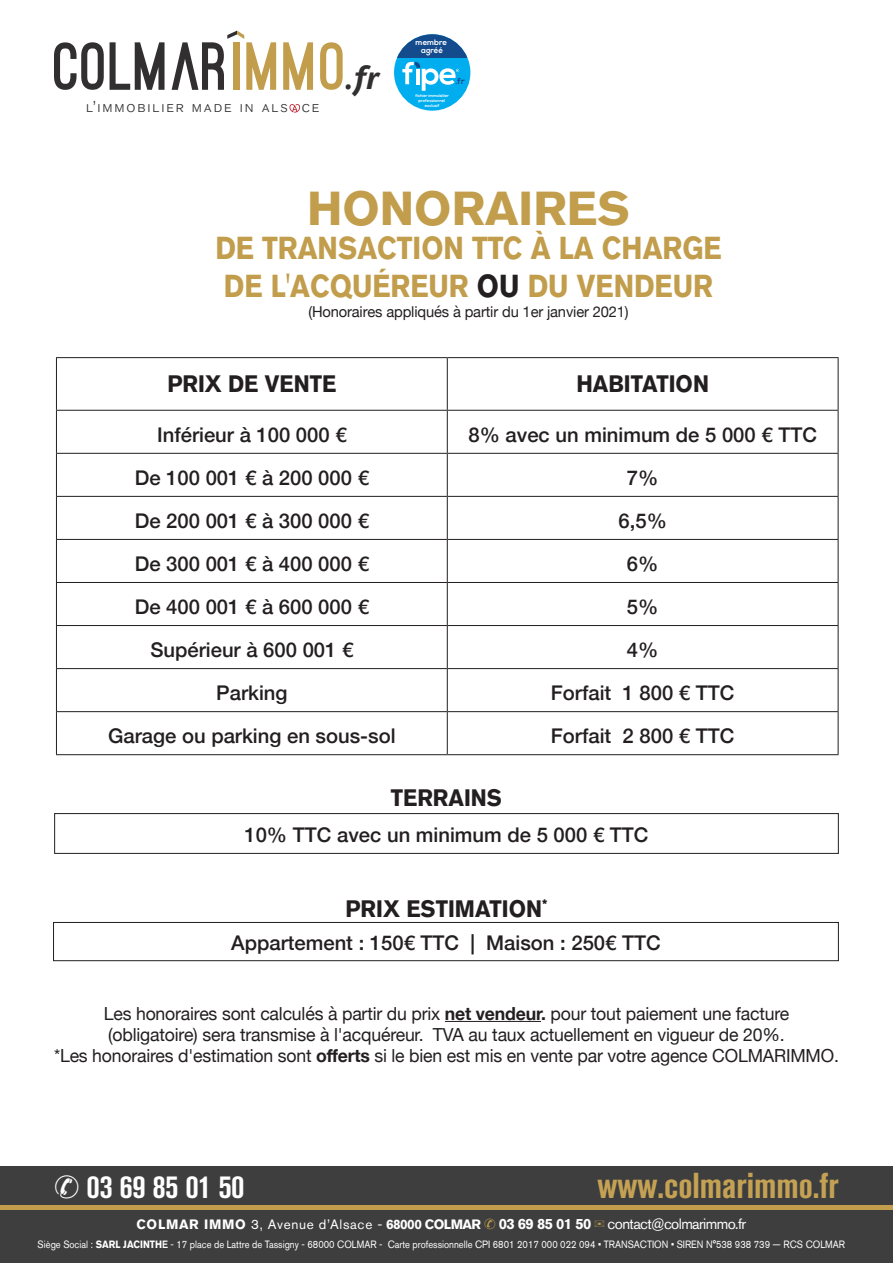
<style>
.page{position:relative;width:893px;height:1263px;background:#fff}
.page>*{position:absolute;margin:0;border:0;box-sizing:border-box;transform-origin:0 0}
.t1{font:700 47.25px "Akzidenz Grotesk BQ";color:#c19d4c}
.t2{font:35.7px "Akzidenz Grotesk BQ Bd Cnd Alt";color:#c4a153}
.t3{font:italic 800 34.05px "Bliss";color:#312f30}
.t4{font:32.25px "Akzidenz Grotesk BQ Bd Cnd Alt";color:#fff}
.t5{font:700 31.5px/37.8px "Akzidenz Grotesk BQ";color:#c19d4c;scale:.89 1}
.t6{font:700 23.7px "Akzidenz Grotesk BQ";color:#231f20;scale:.93 1}
.t7{font:500 20.25px "Helvetica Neue";color:#231f20}
.t8{font:18px/21px "Helvetica Neue";letter-spacing:-.01em;color:#231f20;text-align:center}
.t9{font:15.6px "Akzidenz Grotesk BQ Light SC";letter-spacing:.12em;color:#312f30}
.t10{font:15px "Helvetica Neue";letter-spacing:-.01em;color:#231f20}
.t11{font:700 13.5px "Akzidenz Grotesk BQ";letter-spacing:-.04em;color:#fff}
.t12{font:10.5px "Akzidenz Grotesk BQ";color:#fff;scale:.89 1}
.t13{font:700 8.7px "Nexa";color:#134b8d}
.t14{font:700 7.95px/7.9px "Nexa";color:#fff;text-align:center}
.t15{font:700 4.2px/4.9px "Nexa";color:#fff;text-align:center}
.s1{color:#231f20}
.s2{font-weight:700}
.s3{font-weight:400}
.s4{color:#c19d4c}
.s5{font-size:14.7px}
.s6{font-weight:400;font-size:15px}
.s7{font-weight:500}
</style>
<div class="page">
<hr style="left:56px;top:357px;width:391px;height:1px;background:#231f20">
<hr style="left:56px;top:358px;width:1px;height:52px;background:#231f20">
<hr style="left:447px;top:357px;width:391px;height:1px;background:#231f20">
<hr style="left:447px;top:358px;width:1px;height:52px;background:#231f20">
<hr style="left:838px;top:358px;width:1px;height:52px;background:#231f20">
<hr style="left:56px;top:410px;width:391px;height:1px;background:#231f20">
<hr style="left:56px;top:411px;width:1px;height:42px;background:#231f20">
<hr style="left:447px;top:410px;width:391px;height:1px;background:#231f20">
<hr style="left:447px;top:411px;width:1px;height:42px;background:#231f20">
<hr style="left:838px;top:411px;width:1px;height:42px;background:#231f20">
<hr style="left:56px;top:453px;width:391px;height:1px;background:#231f20">
<hr style="left:56px;top:454px;width:1px;height:42px;background:#231f20">
<hr style="left:447px;top:453px;width:391px;height:1px;background:#231f20">
<hr style="left:447px;top:454px;width:1px;height:42px;background:#231f20">
<hr style="left:838px;top:454px;width:1px;height:42px;background:#231f20">
<hr style="left:56px;top:496px;width:391px;height:1px;background:#231f20">
<hr style="left:56px;top:497px;width:1px;height:42px;background:#231f20">
<hr style="left:447px;top:496px;width:391px;height:1px;background:#231f20">
<hr style="left:447px;top:497px;width:1px;height:42px;background:#231f20">
<hr style="left:838px;top:497px;width:1px;height:42px;background:#231f20">
<hr style="left:56px;top:539px;width:391px;height:1px;background:#231f20">
<hr style="left:56px;top:540px;width:1px;height:42px;background:#231f20">
<hr style="left:447px;top:539px;width:391px;height:1px;background:#231f20">
<hr style="left:447px;top:540px;width:1px;height:42px;background:#231f20">
<hr style="left:838px;top:540px;width:1px;height:42px;background:#231f20">
<hr style="left:56px;top:582px;width:391px;height:1px;background:#231f20">
<hr style="left:56px;top:583px;width:1px;height:42px;background:#231f20">
<hr style="left:447px;top:582px;width:391px;height:1px;background:#231f20">
<hr style="left:447px;top:583px;width:1px;height:42px;background:#231f20">
<hr style="left:838px;top:583px;width:1px;height:42px;background:#231f20">
<hr style="left:56px;top:625px;width:391px;height:1px;background:#231f20">
<hr style="left:56px;top:626px;width:1px;height:42px;background:#231f20">
<hr style="left:447px;top:625px;width:391px;height:1px;background:#231f20">
<hr style="left:447px;top:626px;width:1px;height:42px;background:#231f20">
<hr style="left:838px;top:626px;width:1px;height:42px;background:#231f20">
<hr style="left:56px;top:668px;width:391px;height:1px;background:#231f20">
<hr style="left:56px;top:669px;width:1px;height:42px;background:#231f20">
<hr style="left:447px;top:668px;width:391px;height:1px;background:#231f20">
<hr style="left:447px;top:669px;width:1px;height:42px;background:#231f20">
<hr style="left:838px;top:669px;width:1px;height:42px;background:#231f20">
<hr style="left:56px;top:711px;width:391px;height:1px;background:#231f20">
<hr style="left:56px;top:712px;width:1px;height:42px;background:#231f20">
<hr style="left:447px;top:711px;width:391px;height:1px;background:#231f20">
<hr style="left:447px;top:712px;width:1px;height:42px;background:#231f20">
<hr style="left:838px;top:712px;width:1px;height:42px;background:#231f20">
<hr style="left:56px;top:754px;width:391px;height:1px;background:#231f20">
<hr style="left:447px;top:754px;width:391px;height:1px;background:#231f20">
<div style="left:54px;top:813px;width:785px;height:41px;border:1px solid #231f20"></div>
<hr style="left:445px;top:1021px;width:96px;height:1px;background:#231f20">
<div style="left:53px;top:922px;width:786px;height:39px;border:1px solid #231f20"></div>
<div style="left:0;top:1166px;width:893px;height:97px;background:#3e3e3f"></div>
<hr style="left:0;top:1206px;width:893px;height:4px;background:#c19d4c">
<div style="left:394px;top:34px;width:76px;height:77px;background:#00aeef;border-radius:50%"></div>
<svg style="left:397px;top:34px;width:71px;height:24px;fill:#134b8d"></svg>
<svg style="left:402px;top:62px;width:57px;height:29px"></svg>
<svg style="left:54px;top:42px;width:50px;height:48px"></svg>
<svg style="left:110px;top:42px;width:55px;height:48px"></svg>
<svg style="left:172px;top:31px;width:104px;height:59px"></svg>
<svg style="left:283px;top:42px;width:30px;height:48px"></svg>
<svg style="left:320px;top:42px;width:23px;height:48px"></svg>
<svg style="left:289px;top:104px;width:12px;height:9px"></svg>
<p class="t9" style="left:86px;top:98px;width:235px">l’immobilier made in als ce</p>
<h3 class="t3" style="left:345px;top:60px;width:36px">.fr</h3>
<p class="t14" style="left:416px;top:39px;width:33px">membre agréé</p>
<p class="t15" style="left:415px;top:93px;width:35px">fichier immobilier professionnel exclusif</p>
<p class="t13" style="left:456px;top:76px;width:11px">.fr</p>
<h1 class="t1" style="left:307px;top:181px;width:324px">HONORAIRES</h1>
<h3 class="t5" style="left:215px;top:229px;width:570px">DE TRANSACTION TTC À LA CHARGE<br>DE L'ACQUÉREUR <span class="s1">OU</span> DU VENDEUR</h3>
<p class="t10" style="left:308px;top:301px;width:322px">(Honoraires appliqués à partir du 1er janvier 2021)</p>
<p class="t6" style="left:167px;top:370px;width:183px">PRIX DE VENTE</p>
<p class="t6" style="left:576px;top:370px;width:144px">HABITATION</p>
<p class="t7" style="left:157px;top:418px;width:191px">Inférieur à 100 000 €</p>
<p class="t7" style="left:468px;top:418px;width:350px">8% avec un minimum de 5 000 € TTC</p>
<p class="t7" style="left:135px;top:461px;width:236px">De 100 001 € à 200 000 €</p>
<p class="t7" style="left:627px;top:461px;width:33px">7%</p>
<p class="t7" style="left:135px;top:504px;width:236px">De 200 001 € à 300 000 €</p>
<p class="t7" style="left:618px;top:504px;width:50px">6,5%</p>
<p class="t7" style="left:135px;top:547px;width:236px">De 300 001 € à 400 000 €</p>
<p class="t7" style="left:627px;top:547px;width:33px">6%</p>
<p class="t7" style="left:135px;top:590px;width:236px">De 400 001 € à 600 000 €</p>
<p class="t7" style="left:627px;top:590px;width:33px">5%</p>
<p class="t7" style="left:150px;top:633px;width:204px">Supérieur à 600 001 €</p>
<p class="t7" style="left:627px;top:633px;width:33px">4%</p>
<p class="t7" style="left:216px;top:676px;width:73px">Parking</p>
<p class="t7" style="left:551px;top:676px;width:185px">Forfait 1 800 € TTC</p>
<p class="t7" style="left:108px;top:719px;width:289px">Garage ou parking en sous-sol</p>
<p class="t7" style="left:551px;top:719px;width:185px">Forfait 2 800 € TTC</p>
<p class="t6" style="left:391px;top:783px;width:121px">TERRAINS</p>
<p class="t7" style="left:244px;top:818px;width:406px">10% TTC avec un minimum de 5 000 € TTC</p>
<p class="t6" style="left:346px;top:895px;width:219px">PRIX ESTIMATION<sup>*</sup></p>
<p class="t7" style="left:231px;top:926px;width:431px">Appartement : 150€ TTC | Maison : 250€ TTC</p>
<p class="t8" style="left:54px;top:1004px;width:786px">Les honoraires sont calculés à partir du prix <span class="s2">net vendeur.</span> pour tout paiement une facture<br>(obligatoire) sera transmise à l'acquéreur. TVA au taux actuellement en vigueur de 20%.<br>*Les honoraires d'estimation sont <span class="s2">offerts</span> si le bien est mis en vente par votre agence COLMARIMMO.</p>
<h3 class="t4" style="left:54px;top:1168px;width:192px">✆ 03 69 85 01 50</h3>
<h2 class="t2" style="left:597px;top:1165px;width:243px">www.colmarimmo.fr</h2>
<p class="t11" style="left:136px;top:1216px;width:611px">COLMAR IMMO <span class="s3">3, Avenue d’Alsace -</span> 68000 COLMAR <span class="s4">✆</span> <span class="s5">03 69 85 01 50</span> <span class="s4">✉</span> <span class="s6">contact@colmarimmo.fr</span></p>
<p class="t12" style="left:38px;top:1238px;width:909px">Siège Social : <span class="s2">SARL JACINTH</span><span class="s7">E</span> - 17 place de Lattre de Tassigny - 68000 COLMAR - Carte professionnelle CPI 6801 2017 000 022 094 • TRANSACTION • SIREN N°538 938 739 — RCS COLMAR</p>
</div>
